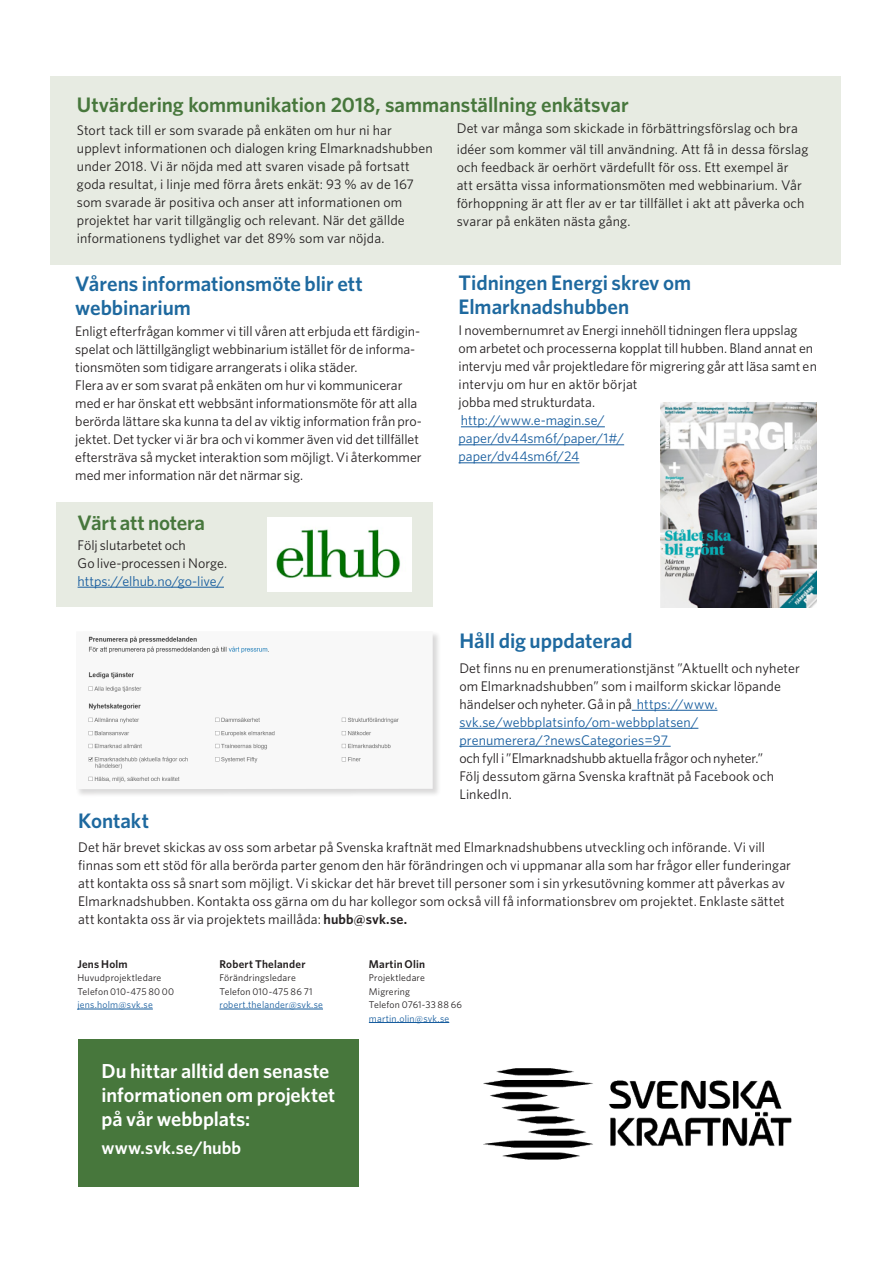
<style>
.page{position:relative;width:893px;height:1263px;background:#fff}
.page>*{position:absolute;margin:0;border:0;box-sizing:border-box;transform-origin:0 0}
._2014_Artikel_Rubrik{font:600 21px/24px "Whitney";color:#1e699f}
._2014_Rubrik{font:600 21px "Whitney";color:#47773c}
._2014_Bröd_indrag{font:600 21px "Whitney";letter-spacing:-.005em;color:#1e699f}
._2014_Bröd_indrag-2{font:600 21px "Whitney";letter-spacing:-.015em;color:#47773c}
._2014_Artikel_Rubrik-2{font:600 20.25px/23.5px "Whitney";color:#fff}
._2014_Artikel_Rubrik-3{font:600 18px "Whitney";color:#fff}
._2014_Bröd_indrag-3{font:13.95px/18px "Whitney";letter-spacing:-.005em;color:#231f20}
._2014_Bröd{font:13.95px/18px "Whitney";letter-spacing:.005em;color:#231f20}
._2014_Rubrik-2{font:13.95px/18px "Whitney";letter-spacing:.005em;color:#231f20}
._2014_Bröd-2{font:13.95px/18px "Whitney";letter-spacing:.005em;color:#175d9e}
._2014_Bröd_indrag-4{font:13.95px/18px "Whitney";letter-spacing:-.005em;color:#175d9e}
._2014_Fakta{font:600 11.25px "Whitney";letter-spacing:.02em;color:#231f20}
._2014_Fakta-2{font:9.75px "Whitney";letter-spacing:.02em;color:#231f20}
._2014_Fakta-3{font:9.75px "Whitney";letter-spacing:.02em;color:#175d9e}
.s1{color:#231f20}
.s2{font-weight:600}
</style>
<div class="page">
<div style="left:56px;top:503px;width:377px;height:104px;background:#e7ebe2"></div>
<div style="left:50px;top:77px;width:791px;height:188px;background:#e7ebe2"></div>
<img style="left:660px;top:403px;width:156px;height:204px">
<hr style="left:461px;top:426px;width:144px;height:1px;background:#175d9e">
<hr style="left:459px;top:444px;width:165px;height:1px;background:#175d9e">
<hr style="left:459px;top:462px;width:120px;height:1px;background:#175d9e">
<hr style="left:77px;top:1009px;width:76px;height:1px;background:#175d9e">
<hr style="left:220px;top:1009px;width:103px;height:1px;background:#175d9e">
<div style="left:78px;top:1039px;width:281px;height:147px;background:#47773c"></div>
<img style="left:484px;top:1069px;width:307px;height:90px">
<hr style="left:369px;top:1022px;width:80px;height:1px;background:#175d9e">
<hr style="left:632px;top:710px;width:85px;height:1px;background:#175d9e">
<hr style="left:459px;top:728px;width:239px;height:1px;background:#175d9e">
<hr style="left:459px;top:746px;width:212px;height:1px;background:#175d9e">
<div style="left:76px;top:631px;width:365px;height:167px;background:#231f20;opacity:.17"></div>
<img style="left:76px;top:631px;width:357px;height:158px">
<img style="left:268px;top:518px;width:143px;height:73px">
<hr style="left:78px;top:587px;width:146px;height:1px;background:#175d9e">
<p class="_2014_Rubrik" style="left:77px;top:91px;width:553px">Utvärdering kommunikation 2018, sammanställning enkätsvar</p>
<p class="_2014_Rubrik-2" style="left:77px;top:121px;width:357px">Stort tack till er som svarade på enkäten om hur ni har upplevt informationen och dialogen kring Elmarknadshubben under 2018. Vi är nöjda med att svaren visade på fortsatt goda resultat, i linje med förra årets enkät: 93 % av de 167 som svarade är positiva och anser att informationen om projektet har varit tillgänglig och relevant. När det gällde informationens tydlighet var det 89% som var nöjda.</p>
<p class="_2014_Rubrik-2" style="left:457px;top:118px;width:353px;line-height:21px">Det var många som skickade in förbättringsförslag och bra idéer som kommer väl till användning. Att få in dessa förslag</p>
<p class="_2014_Rubrik-2" style="left:457px;top:158px;width:349px">och feedback är oerhört värdefullt för oss. Ett exempel är att ersätta vissa informationsmöten med webbinarium. Vår förhoppning är att fler av er tar tillfället i akt att påverka och svarar på enkäten nästa gång.</p>
<p class="_2014_Bröd_indrag" style="left:75px;top:270px;width:289px">Vårens informationsmöte blir ett</p>
<p class="_2014_Bröd_indrag" style="left:75px;top:294px;width:117px">webbinarium</p>
<p class="_2014_Bröd_indrag-3" style="left:75px;top:322px;width:346px">Enligt efterfrågan kommer vi till våren att erbjuda ett färdigin&shy;spelat och lättillgängligt webbinarium istället för de informa&shy;tionsmöten som tidigare arrangerats i olika städer.</p>
<p class="_2014_Bröd_indrag-3" style="left:75px;top:376px;width:348px">Flera av er som svarat på enkäten om hur vi kommunicerar med er har önskat ett webbsänt informationsmöte för att alla berörda lättare ska kunna ta del av viktig information från pro&shy;jektet. Det tycker vi är bra och vi kommer även vid det tillfället eftersträva så mycket interaktion som möjligt. Vi återkommer med mer information när det närmar sig.</p>
<p class="_2014_Bröd_indrag-2" style="left:78px;top:509px;width:129px">Värt att notera</p>
<p class="_2014_Bröd_indrag-3" style="left:78px;top:536px;width:110px">Följ slutarbetet och</p>
<p class="_2014_Bröd_indrag-3" style="left:78px;top:554px;width:151px">Go live-processen i Norge.</p>
<p class="_2014_Bröd_indrag-4" style="left:78px;top:572px;width:148px">https://elhub.no/go-live/</p>
<p class="_2014_Artikel_Rubrik" style="left:459px;top:270px;width:234px">Tidningen Energi skrev om<br>Elmarknadshubben</p>
<p class="_2014_Bröd_indrag-3" style="left:459px;top:321px;width:360px">I novembernumret av Energi innehöll tidningen flera uppslag om arbetet och processerna kopplat till hubben. Bland annat en intervju med vår projektledare för migrering går att läsa samt en intervju om hur en aktör börjat<br>jobba med strukturdata.</p>
<p class="_2014_Bröd_indrag-4" style="left:459px;top:411px;width:167px">http://www.e-magin.se/ paper/dv44sm6f/paper/1#/ paper/dv44sm6f/24</p>
<p class="_2014_Artikel_Rubrik" style="left:459px;top:629px;width:175px">Håll dig uppdaterad</p>
<p class="_2014_Bröd" style="left:459px;top:659px;width:342px">Det finns nu en prenumerationstjänst ”Aktuellt och nyheter om Elmarknadshubben” som i mailform skickar löpande</p>
<p class="_2014_Bröd-2" style="left:459px;top:695px;width:260px"><span class="s1">händelser och nyheter. Gå in på</span> https://www. svk.se/webbplatsinfo/om-webbplatsen/ prenumerera/?newsCategories=97</p>
<p class="_2014_Bröd" style="left:459px;top:749px;width:305px">och fyll i ”Elmarknadshubb aktuella frågor och nyheter.”</p>
<p class="_2014_Bröd" style="left:459px;top:767px;width:316px">Följ dessutom gärna Svenska kraftnät på Facebook och</p>
<p class="_2014_Bröd" style="left:459px;top:785px;width:54px">LinkedIn.</p>
<p class="_2014_Artikel_Rubrik" style="left:78px;top:808px;width:72px">Kontakt</p>
<p class="_2014_Bröd" style="left:78px;top:838px;width:688px">Det här brevet skickas av oss som arbetar på Svenska kraftnät med Elmarknadshubbens utveckling och införande. Vi vill</p>
<p class="_2014_Bröd" style="left:78px;top:856px;width:714px">finnas som ett stöd för alla berörda parter genom den här förändringen och vi uppmanar alla som har frågor eller funderingar att kontakta oss så snart som möjligt. Vi skickar det här brevet till personer som i sin yrkesutövning kommer att påverkas av Elmarknadshubben. Kontakta oss gärna om du har kollegor som också vill få informationsbrev om projektet. Enklaste sättet att kontakta oss är via projektets maillåda: <span class="s2">hubb@svk.se.</span></p>
<p class="_2014_Fakta" style="left:369px;top:956px;width:58px">Martin Olin</p>
<p class="_2014_Fakta-2" style="left:369px;top:971px;width:58px">Projektledare</p>
<p class="_2014_Fakta-2" style="left:369px;top:985px;width:43px">Migrering</p>
<p class="_2014_Fakta-2" style="left:369px;top:998px;width:95px">Telefon 0761-33 88 66</p>
<p class="_2014_Fakta-3" style="left:369px;top:1012px;width:82px">martin.olin@svk.se</p>
<p class="_2014_Fakta" style="left:77px;top:956px;width:52px">Jens Holm</p>
<p class="_2014_Fakta-2" style="left:77px;top:971px;width:85px">Huvudprojektledare</p>
<p class="_2014_Fakta-2" style="left:77px;top:985px;width:98px">Telefon 010-475 80 00</p>
<p class="_2014_Fakta-3" style="left:77px;top:998px;width:77px">jens.holm@svk.se</p>
<p class="_2014_Fakta" style="left:220px;top:956px;width:87px">Robert Thelander</p>
<p class="_2014_Fakta-2" style="left:220px;top:971px;width:78px">Förändringsledare</p>
<p class="_2014_Fakta-2" style="left:220px;top:985px;width:95px">Telefon 010-475 86 71</p>
<p class="_2014_Fakta-3" style="left:220px;top:998px;width:105px">robert.thelander@svk.se</p>
<p class="_2014_Artikel_Rubrik-2" style="left:102px;top:1059px;width:235px">Du hittar alltid den senaste informationen om projektet på vår webbplats:</p>
<p class="_2014_Artikel_Rubrik-3" style="left:102px;top:1135px;width:141px">www.svk.se/hubb</p>
</div>
